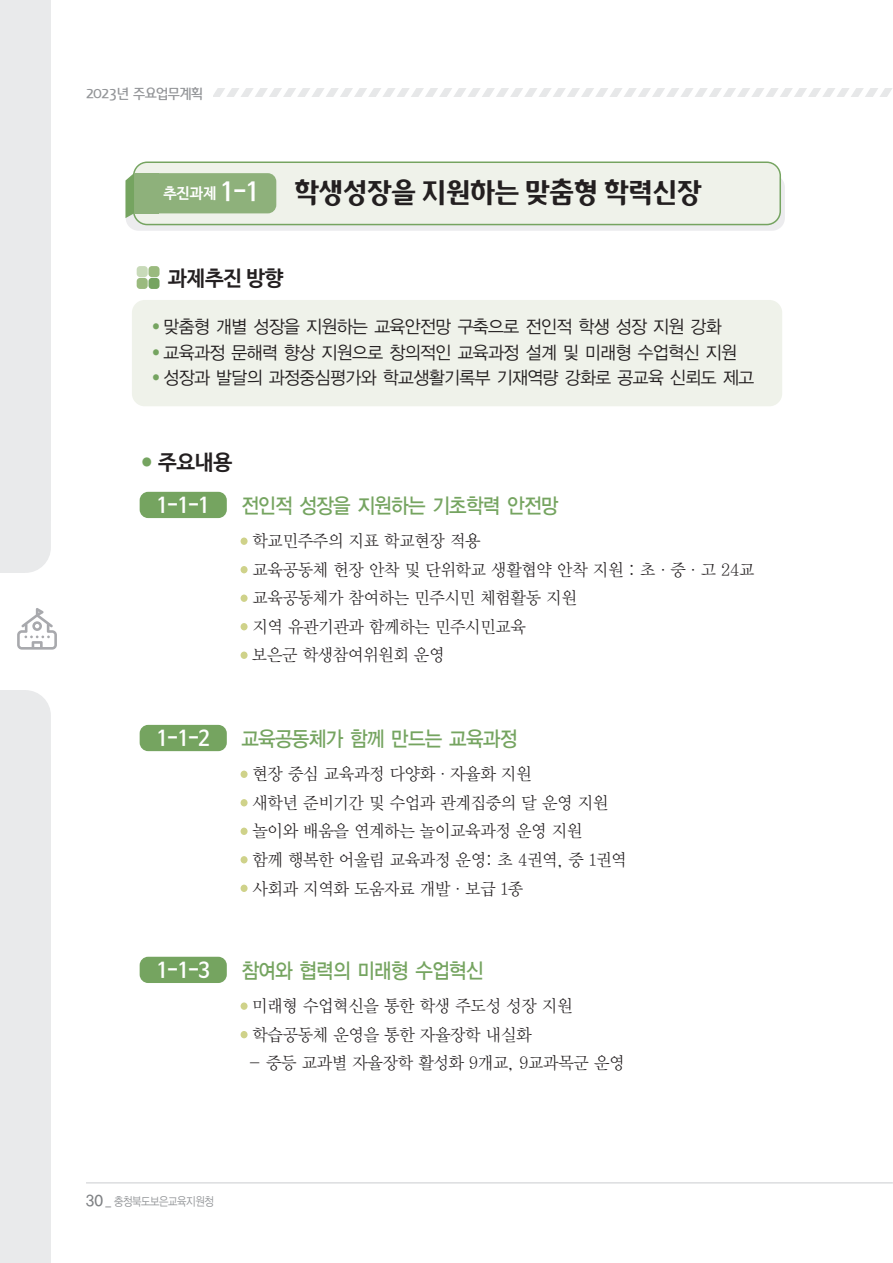
<style>
.page{position:relative;width:893px;height:1263px;background:#fff}
.page>*{position:absolute;margin:0;border:0;box-sizing:border-box;transform-origin:0 0}
.t1{font:27.75px "Sahmyook B";letter-spacing:-.015em;color:#231f20;scale:.95 1}
.t2{font:21px "YGO13";letter-spacing:-.11em;color:#75a460;scale:.9 1}
.t3{font:21px "Nanum Barun Gothic OTF Bold";color:#fff;scale:.95 1}
.t4{font:21px "Nanum Barun Gothic OTF Bold";letter-spacing:-.01em;color:#231f20}
.t5{font:18px "YGO12";letter-spacing:-.105em;color:#231f20;scale:.95 1}
.t6{font:17.25px/28.5px "YDVY Mj O Std 12";letter-spacing:-.02em;color:#231f20;scale:.95 1}
.t7{font:15px "Nanum Barun Gothic OTF Bold";color:#fff}
.t8{font:13.5px "Daum Regular";letter-spacing:-.095em;color:#939598;scale:.95 1}
.t9{font:12px "YDVYGO12";letter-spacing:-.035em;color:#939598;scale:.85 1}
.s1{font-size:25.5px}
.s2{font-family:"YGO13";font-size:15px;color:#808285}
.s3{font-family:"YGO13"}
</style>
<div class="page">
<svg style="left:126px;top:175px;width:659px;height:56px;fill:#ececee"></svg>
<svg style="left:125px;top:161px;width:656px;height:64px;background:#dbe5d4"></svg>
<hr style="left:86px;top:1182px;width:806px;height:1px;background:#dcdddf">
<svg style="left:213px;top:89px;width:679px;height:8px"></svg>
<div style="left:0;top:755px;width:51px;height:508px;background:#e9eaeb"></div>
<div style="left:0;top:690px;width:51px;height:115px;background:#e9eaeb;border-radius:26px"></div>
<div style="left:0;top:690px;width:25px;height:115px;background:#e9eaeb"></div>
<div style="left:0;top:0;width:51px;height:520px;background:#e9eaeb"></div>
<div style="left:0;top:460px;width:51px;height:113px;background:#e9eaeb;border-radius:26px"></div>
<div style="left:0;top:481px;width:25px;height:92px;background:#e9eaeb"></div>
<svg style="left:17px;top:608px;width:40px;height:41px"></svg>
<div style="left:240px;top:537px;width:7px;height:8px;background:#cfd28a;border-radius:50%"></div>
<div style="left:240px;top:566px;width:7px;height:7px;background:#cfd28a;border-radius:50%"></div>
<div style="left:240px;top:594px;width:7px;height:8px;background:#cfd28a;border-radius:50%"></div>
<div style="left:240px;top:623px;width:7px;height:7px;background:#cfd28a;border-radius:50%"></div>
<div style="left:240px;top:651px;width:7px;height:8px;background:#cfd28a;border-radius:50%"></div>
<div style="left:132px;top:300px;width:650px;height:106px;background:#eff2ea;border-radius:13px"></div>
<div style="left:140px;top:492px;width:87px;height:26px;background:#75a460;border-radius:9px"></div>
<div style="left:240px;top:770px;width:7px;height:8px;background:#cfd28a;border-radius:50%"></div>
<div style="left:240px;top:799px;width:7px;height:7px;background:#cfd28a;border-radius:50%"></div>
<div style="left:240px;top:827px;width:7px;height:8px;background:#cfd28a;border-radius:50%"></div>
<div style="left:240px;top:856px;width:7px;height:7px;background:#cfd28a;border-radius:50%"></div>
<div style="left:240px;top:884px;width:7px;height:8px;background:#cfd28a;border-radius:50%"></div>
<div style="left:140px;top:725px;width:87px;height:26px;background:#75a460;border-radius:9px"></div>
<div style="left:240px;top:1002px;width:7px;height:8px;background:#cfd28a;border-radius:50%"></div>
<div style="left:240px;top:1031px;width:7px;height:7px;background:#cfd28a;border-radius:50%"></div>
<div style="left:140px;top:956px;width:87px;height:27px;background:#75a460;border-radius:9px"></div>
<div style="left:137px;top:266px;width:11px;height:11px;background:#c8dab9;border-radius:3px"></div>
<div style="left:148px;top:266px;width:11px;height:11px;background:#9aba7e;border-radius:3px"></div>
<div style="left:137px;top:278px;width:11px;height:11px;background:#9aba7e;border-radius:3px"></div>
<div style="left:148px;top:278px;width:11px;height:11px;background:#75a460;border-radius:3px"></div>
<p class="t8" style="left:86px;top:86px;width:125px">2023년 주요업무계획</p>
<p class="t7" style="left:163px;top:185px;width:98px">추진과제 <span class="s1">1-1</span></p>
<h1 class="t1" style="left:294px;top:177px;width:430px">학생성장을 지원하는 맞춤형 학력신장</h1>
<p class="t4" style="left:168px;top:267px;width:117px">과제추진 방향</p>
<p class="t5" style="left:152px;top:315px;width:602px"><sup>●</sup> 맞춤형 개별 성장을 지원하는 교육안전망 구축으로 전인적 학생 성장 지원 강화</p>
<p class="t5" style="left:152px;top:341px;width:618px"><sup>●</sup> 교육과정 문해력 향상 지원으로 창의적인 교육과정 설계 및 미래형 수업혁신 지원</p>
<p class="t5" style="left:152px;top:366px;width:636px"><sup>●</sup> 성장과 발달의 과정중심평가와 학교생활기록부 기재역량 강화로 공교육 신뢰도 제고</p>
<p class="t4" style="left:141px;top:451px;width:93px"><sup>●</sup> 주요내용</p>
<p class="t3" style="left:156px;top:494px;width:58px">1-1-1</p>
<p class="t2" style="left:241px;top:492px;width:355px">전인적 성장을 지원하는 기초학력 안전망</p>
<p class="t6" style="left:252px;top:527px;width:530px">학교민주주의 지표 학교현장 적용<br>교육공동체 헌장 안착 및 단위학교 생활협약 안착 지원 : 초·중·고 24교 교육공동체가 참여하는 민주시민 체험활동 지원<br>지역 유관기관과 함께하는 민주시민교육<br>보은군 학생참여위원회 운영</p>
<p class="t3" style="left:156px;top:727px;width:58px">1-1-2</p>
<p class="t2" style="left:241px;top:725px;width:310px">교육공동체가 함께 만드는 교육과정</p>
<p class="t6" style="left:252px;top:760px;width:395px">현장 중심 교육과정 다양화·자율화 지원<br>새학년 준비기간 및 수업과 관계집중의 달 운영 지원 놀이와 배움을 연계하는 놀이교육과정 운영 지원<br>함께 행복한 어울림 교육과정 운영: 초 4권역, 중 1권역 사회과 지역화 도움자료 개발·보급 1종</p>
<p class="t3" style="left:156px;top:959px;width:58px">1-1-3</p>
<p class="t2" style="left:241px;top:957px;width:272px">참여와 협력의 미래형 수업혁신</p>
<p class="t6" style="left:252px;top:992px;width:338px">미래형 수업혁신을 통한 학생 주도성 성장 지원 학습공동체 운영을 통한 자율장학 내실화</p>
<p class="t6" style="left:249px;top:1049px;width:397px">- 중등 교과별 자율장학 활성화 9개교, 9교과목군 운영</p>
<p class="t9" style="left:86px;top:1194px;width:152px"><span class="s2">30</span> <span class="s3">_</span> 충청북도보은교육지원청</p>
</div>
